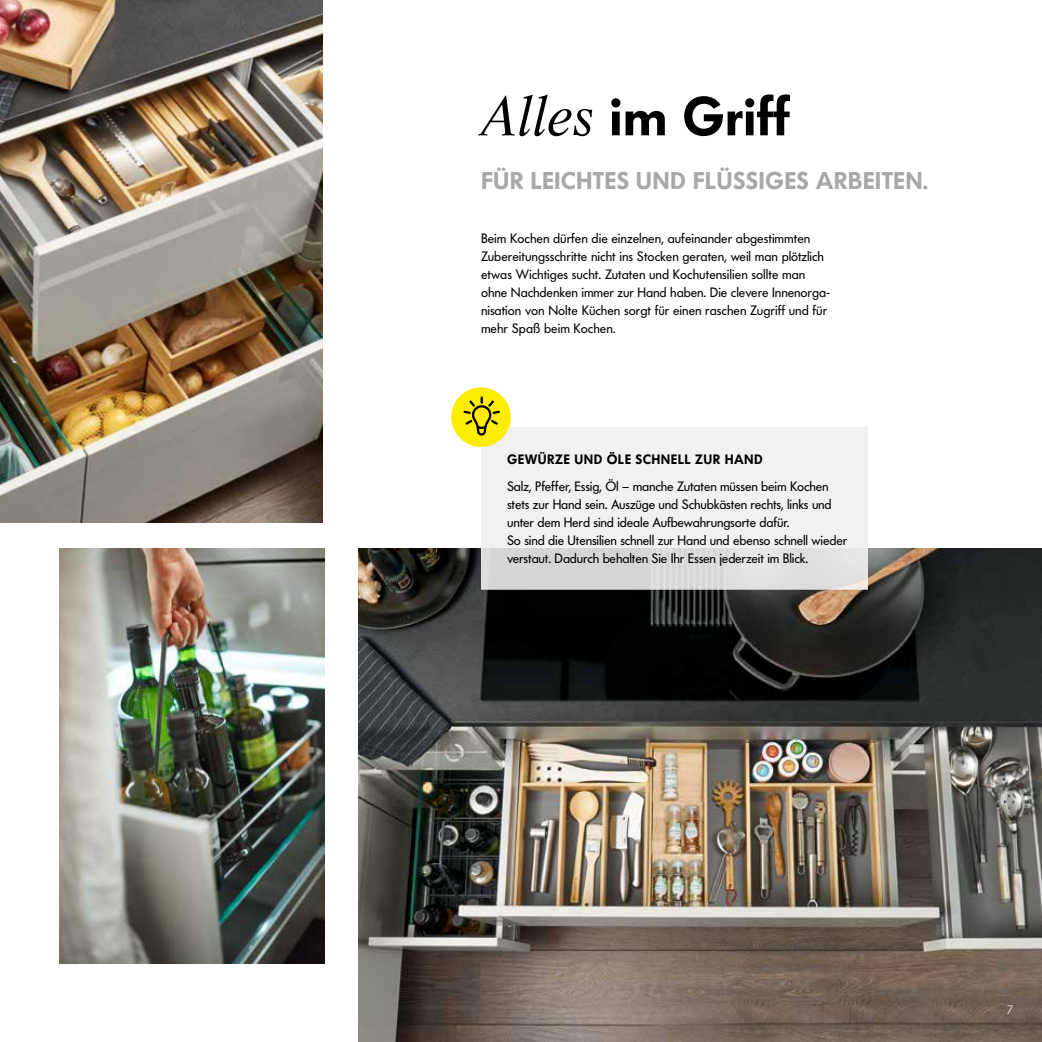
<style>
.page{position:relative;width:1042px;height:1042px;background:#fff}
.page>*{position:absolute;margin:0;border:0;box-sizing:border-box;transform-origin:0 0}
.t1{font:600 54px "Futura BQ";color:#000}
.t2{font:600 24px "Futura BQ";letter-spacing:.01em;color:#a7a9a9}
.t3{font:13.5px/18px "Futura BQ";letter-spacing:-.005em;color:#000}
.t4{font:600 13.5px "Futura BQ";letter-spacing:.035em;color:#000}
.t5{font:300 12px "Futura BQ";color:#fff}
.s1{font-family:"Life LT Std";font-weight:400;font-style:italic}
</style>
<div class="page">
<img style="left:359px;top:548px;width:683px;height:494px">
<img style="left:0;top:0;width:323px;height:522px">
<img style="left:60px;top:548px;width:264px;height:415px">
<div style="left:481px;top:427px;width:387px;height:162px;background:#ececec"></div>
<div style="left:451px;top:387px;width:60px;height:60px;background:#ffed00;border-radius:50%"></div>
<svg style="left:464px;top:397px;width:36px;height:50px"></svg>
<div style="left:481px;top:548px;width:387px;height:40px;background:linear-gradient(to right,#d2d2d2,#e4e3e3)"></div>
<h1 class="t1" style="left:481px;top:81px;width:310px"><span class="s1">Alles</span> im Griff</h1>
<h2 class="t2" style="left:481px;top:165px;width:449px">FÜR LEICHTES UND FLÜSSIGES ARBEITEN.</h2>
<p class="t3" style="left:481px;top:230px;width:351px">Beim Kochen dürfen die einzelnen, aufeinander abgestimmten Zubereitungsschritte nicht ins Stocken geraten, weil man plötzlich etwas Wichtiges sucht. Zutaten und Kochutensilien sollte man ohne Nachdenken immer zur Hand haben. Die clevere Innenorga&shy;nisation von Nolte Küchen sorgt für einen raschen Zugriff und für mehr Spaß beim Kochen.</p>
<p class="t4" style="left:507px;top:451px;width:257px">GEWÜRZE UND ÖLE SCHNELL ZUR HAND</p>
<p class="t3" style="left:507px;top:477px;width:342px">Salz, Pfeffer, Essig, Öl – manche Zutaten müssen beim Kochen stets zur Hand sein. Auszüge und Schubkästen rechts, links und unter dem Herd sind ideale Aufbewahrungsorte dafür.<br>So sind die Utensilien schnell zur Hand und ebenso schnell wieder verstaut. Dadurch behalten Sie Ihr Essen jederzeit im Blick.</p>
<p class="t5" style="left:1007px;top:1002px;width:8px">7</p>
</div>
